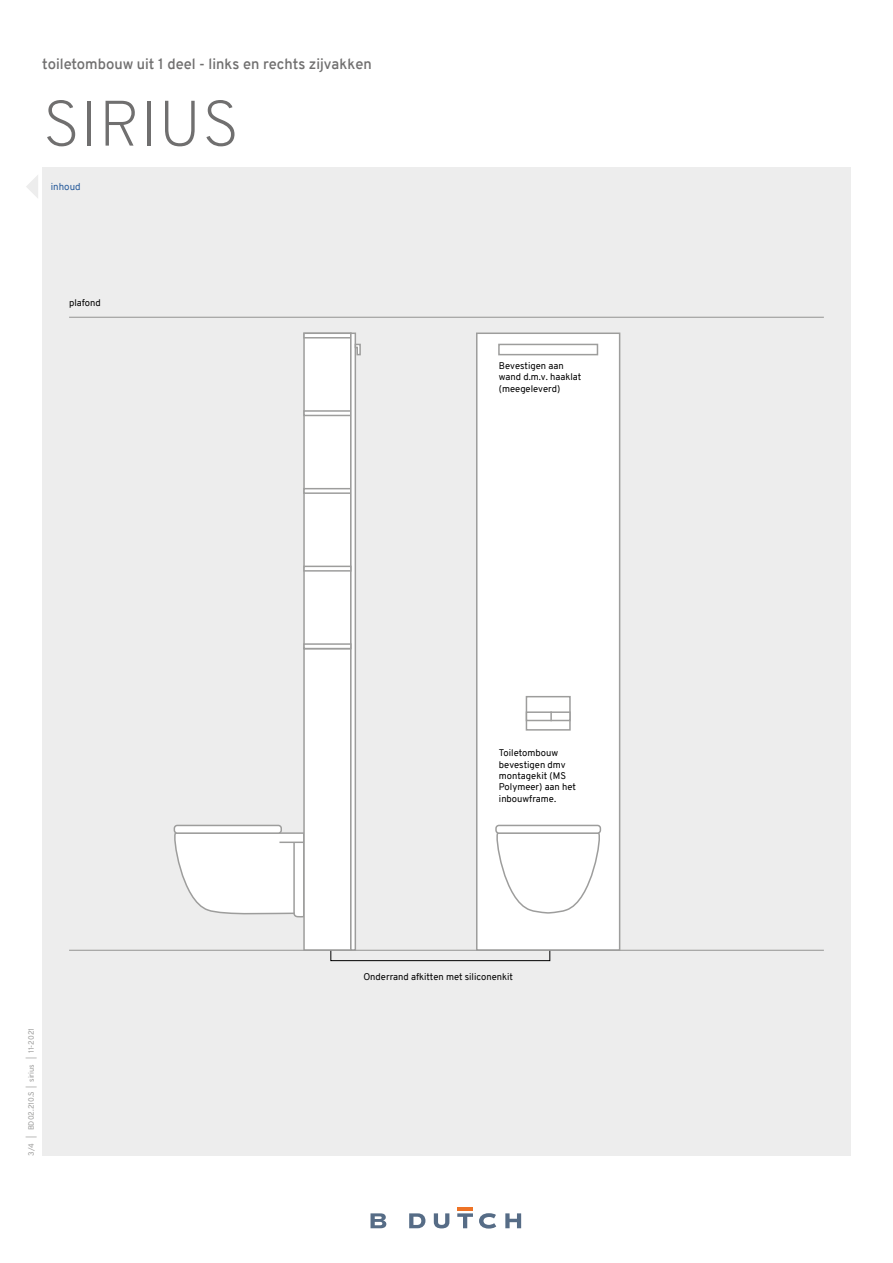
<style>
.page{position:relative;width:893px;height:1263px;background:#fff}
.page>*{position:absolute;margin:0;border:0;box-sizing:border-box;transform-origin:0 0}
.t1{font:200 64.05px "Overpass";letter-spacing:.01em;color:#706f6f}
.t2{font:600 14.7px "Overpass";color:#706f6f}
.t3{font:9.75px "Overpass";color:#275b9b}
.t4{font:9.45px/11.4px "Overpass";color:#000}
.t5{font:7.5px "Overpass";color:#9d9d9c}
</style>
<div class="page">
<div style="left:42px;top:167px;width:809px;height:989px;background:#ededed"></div>
<svg style="left:370px;top:1213px;width:16px;height:15px"></svg>
<svg style="left:409px;top:1213px;width:16px;height:15px"></svg>
<svg style="left:434px;top:1213px;width:15px;height:15px"></svg>
<svg style="left:505px;top:1213px;width:16px;height:15px"></svg>
<hr style="left:457px;top:1207px;width:16px;height:4px;background:#ee7326">
<svg style="left:457px;top:1213px;width:16px;height:15px"></svg>
<svg style="left:479px;top:1213px;width:17px;height:15px"></svg>
<svg style="left:174px;top:832px;width:129px;height:86px;background:#f9f9f9"></svg>
<hr style="left:293px;top:842px;width:2px;height:71px;background:#9d9d9c">
<hr style="left:279px;top:841px;width:25px;height:2px;background:#9d9d9c">
<div style="left:174px;top:825px;width:107px;height:8px;background:#fff;border-radius:3px"></div>
<div style="left:174px;top:825px;width:108px;height:9px;border:2px solid #9d9d9c;border-radius:3px"></div>
<div style="left:303px;top:648px;width:49px;height:303px;background:#fff;border:2px solid #9d9d9c"></div>
<div style="left:303px;top:332px;width:49px;height:317px;background:#fff;border:2px solid #9d9d9c"></div>
<svg style="left:303px;top:332px;width:47px;height:6px"></svg>
<svg style="left:303px;top:410px;width:47px;height:6px"></svg>
<svg style="left:303px;top:488px;width:47px;height:6px"></svg>
<svg style="left:350px;top:332px;width:6px;height:618px;background:#cdcdcd"></svg>
<svg style="left:303px;top:566px;width:49px;height:6px"></svg>
<svg style="left:303px;top:643px;width:49px;height:6px"></svg>
<div style="left:476px;top:332px;width:144px;height:619px;background:#fff;border:2px solid #9d9d9c"></div>
<svg style="left:496px;top:834px;width:104px;height:80px"></svg>
<div style="left:495px;top:825px;width:106px;height:9px;border:2px solid #9d9d9c;border-radius:3px"></div>
<div style="left:526px;top:696px;width:45px;height:35px;background:#fff;border:2px solid #9d9d9c"></div>
<div style="left:526px;top:711px;width:45px;height:10px;background:#fff;border:2px solid #9d9d9c"></div>
<svg style="left:550px;top:711px;width:2px;height:10px"></svg>
<hr style="left:69px;top:950px;width:755px;height:1px;background:#9d9d9c">
<hr style="left:69px;top:317px;width:755px;height:1px;background:#9d9d9c">
<div style="left:330px;top:950px;width:220px;height:11px;border:1px solid #000"></div>
<div style="left:498px;top:344px;width:100px;height:11px;background:#fff;border:2px solid #9d9d9c"></div>
<svg style="left:354px;top:343px;width:7px;height:13px"></svg>
<svg style="left:26px;top:175px;width:12px;height:23px"></svg>
<h2 class="t2" style="left:42px;top:53px;width:331px">toiletombouw uit 1 deel - links en rechts zijvakken</h2>
<h1 class="t1" style="left:43px;top:78px;width:198px">SIRIUS</h1>
<p class="t3" style="left:51px;top:180px;width:31px">inhoud</p>
<p class="t4" style="left:69px;top:297px;width:33px">plafond</p>
<p class="t5" style="left:26px;top:1156px;width:130px;rotate:-90deg">3/4 | BD02.210.S | sirius | 11-2021</p>
<p class="t4" style="left:499px;top:360px;width:84px">Bevestigen aan wand d.m.v. haaklat (meegeleverd)</p>
<p class="t4" style="left:499px;top:747px;width:79px">Toiletombouw bevestigen dmv montagekit (MS<br>Polymeer) aan het inbouwframe.</p>
<p class="t4" style="left:363px;top:971px;width:151px">Onderrand afkitten met siliconenkit</p>
</div>
